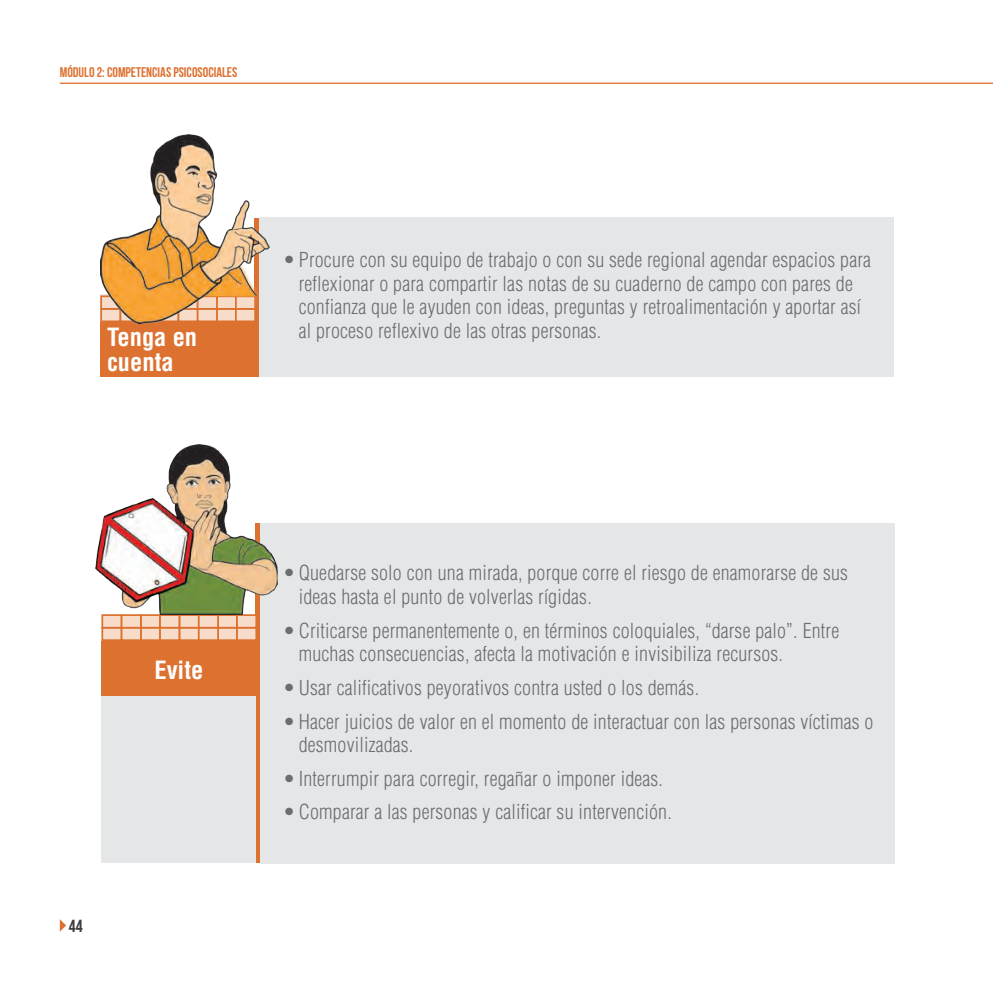
<style>
.page{position:relative;width:993px;height:993px;background:#fff}
.page>*{position:absolute;margin:0;border:0;box-sizing:border-box;transform-origin:0 0}
.t1{font:700 condensed 24.5px/24.5px "Helvetica LT Std";color:#fff}
.t2{font:300 condensed 20.12px/23.6px "Helvetica LT Std";letter-spacing:.01em;color:#6c6d70}
.t3{font:17.5px "Bebas Neue";color:#3e3e3f}
.t4{font:14px "Bebas Neue";color:#dd7130}
</style>
<div class="page">
<hr style="left:60px;top:83px;width:932px;height:1px;background:#dd7130">
<div style="left:255px;top:523px;width:6px;height:339px;background:#dd7130"></div>
<div style="left:101px;top:657px;width:154px;height:205px;background:#e5e6e8"></div>
<div style="left:261px;top:523px;width:633px;height:340px;background:#e5e6e8"></div>
<div style="left:101px;top:641px;width:154px;height:54px;background:#dd7130"></div>
<div style="left:101px;top:626px;width:21px;height:15px;background:#f7ddc9;border:2px solid #dd7130"></div>
<div style="left:101px;top:614px;width:21px;height:14px;background:#f7ddc9;border:2px solid #dd7130"></div>
<div style="left:140px;top:626px;width:21px;height:15px;background:#f7ddc9;border:2px solid #dd7130"></div>
<div style="left:140px;top:614px;width:21px;height:14px;background:#f7ddc9;border:2px solid #dd7130"></div>
<div style="left:178px;top:626px;width:22px;height:15px;background:#f7ddc9;border:2px solid #dd7130"></div>
<div style="left:217px;top:626px;width:21px;height:15px;background:#f7ddc9;border:2px solid #dd7130"></div>
<div style="left:178px;top:614px;width:22px;height:14px;background:#f7ddc9;border:2px solid #dd7130"></div>
<div style="left:217px;top:614px;width:21px;height:14px;background:#f7ddc9;border:2px solid #dd7130"></div>
<div style="left:121px;top:626px;width:21px;height:15px;background:#f7ddc9;border:2px solid #dd7130"></div>
<div style="left:121px;top:614px;width:21px;height:14px;background:#f7ddc9;border:2px solid #dd7130"></div>
<div style="left:159px;top:626px;width:21px;height:15px;background:#f7ddc9;border:2px solid #dd7130"></div>
<div style="left:159px;top:614px;width:21px;height:14px;background:#f7ddc9;border:2px solid #dd7130"></div>
<div style="left:198px;top:626px;width:21px;height:15px;background:#f7ddc9;border:2px solid #dd7130"></div>
<div style="left:236px;top:626px;width:21px;height:15px;background:#f7ddc9;border:2px solid #dd7130"></div>
<div style="left:198px;top:614px;width:21px;height:14px;background:#f7ddc9;border:2px solid #dd7130"></div>
<div style="left:236px;top:614px;width:21px;height:14px;background:#f7ddc9;border:2px solid #dd7130"></div>
<img style="left:95px;top:444px;width:183px;height:170px">
<div style="left:254px;top:217px;width:5px;height:159px;background:#dd7130"></div>
<div style="left:259px;top:217px;width:634px;height:159px;background:#e5e6e8"></div>
<div style="left:100px;top:322px;width:154px;height:54px;background:#dd7130"></div>
<img style="left:100px;top:134px;width:169px;height:189px">
<svg style="left:60px;top:919px;width:6px;height:12px"></svg>
<p class="t4" style="left:60px;top:65px;width:179px">MÓDULO 2: COMPETENCIAS PSICOSOCIALES</p>
<p class="t1" style="left:107px;top:325px;width:92px">Tenga en cuenta</p>
<p class="t2" style="left:299px;top:248px;width:573px;text-indent:-16px">• Procure con su equipo de trabajo o con su sede regional agendar espacios para reflexionar o para compartir las notas de su cuaderno de campo con pares de confianza que le ayuden con ideas, preguntas y retroalimentación y aportar así al proceso reflexivo de las otras personas.</p>
<p class="t1" style="left:154px;top:657px;width:50px">Evite</p>
<p class="t3" style="left:69px;top:915px;width:15px">44</p>
<p class="t2" style="left:299px;top:561px;width:550px;text-indent:-16px">• Quedarse solo con una mirada, porque corre el riesgo de enamorarse de sus ideas hasta el punto de volverlas rígidas.</p>
<p class="t2" style="left:299px;top:618px;width:542px;text-indent:-16px">• Criticarse permanentemente o, en términos coloquiales, “darse palo”. Entre muchas consecuencias, afecta la motivación e invisibiliza recursos.</p>
<p class="t2" style="left:283px;top:675px;width:417px">• Usar calificativos peyorativos contra usted o los demás.</p>
<p class="t2" style="left:299px;top:709px;width:576px;text-indent:-16px">• Hacer juicios de valor en el momento de interactuar con las personas víctimas o desmovilizadas.</p>
<p class="t2" style="left:283px;top:766px;width:381px">• Interrumpir para corregir, regañar o imponer ideas.</p>
<p class="t2" style="left:283px;top:799px;width:390px">• Comparar a las personas y calificar su intervención.</p>
</div>
